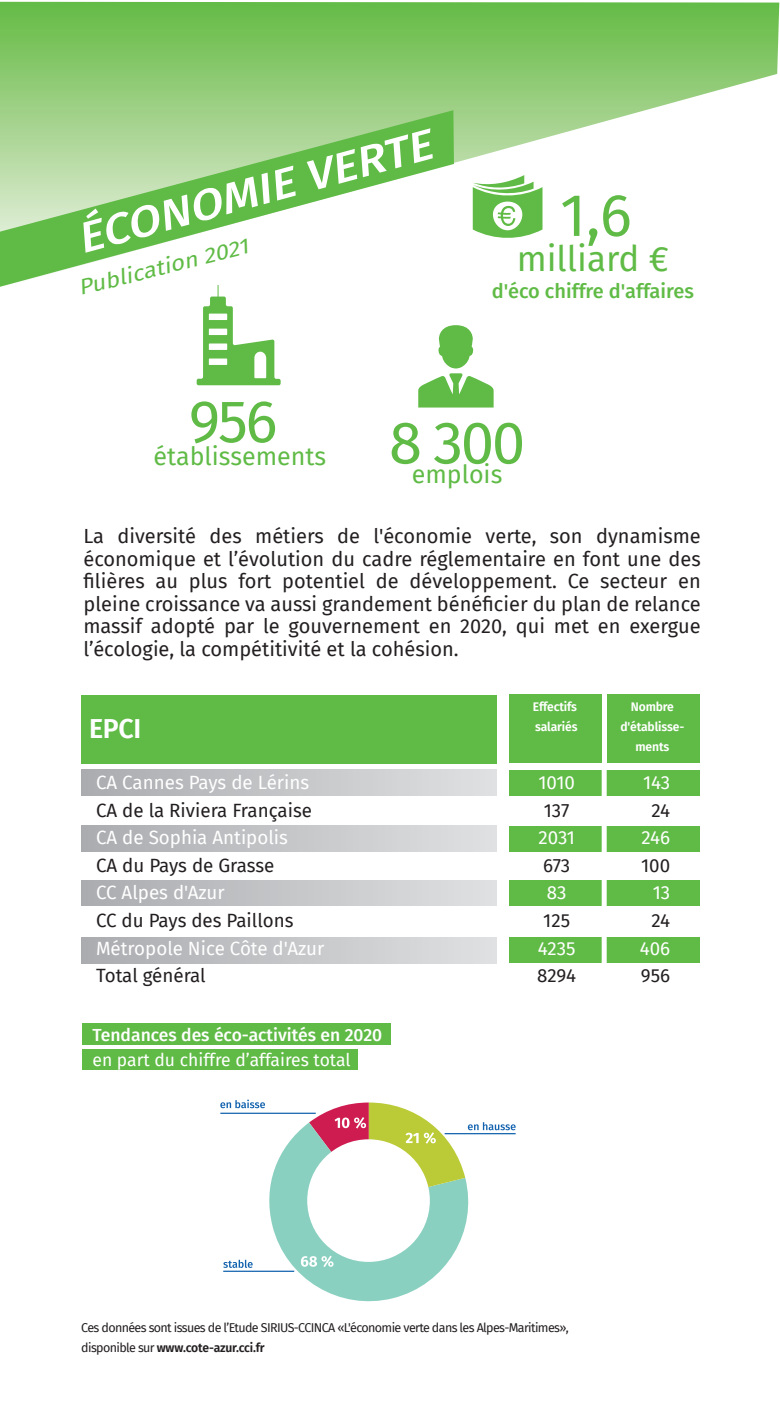
<style>
.page{position:relative;width:780px;height:1418px;background:#fff}
.page>*{position:absolute;margin:0;border:0;box-sizing:border-box;transform-origin:0 0}
.t1{font:60px "Fira Sans";letter-spacing:-.04em;color:#60bb46}
.t2{font:italic 500 42.75px "Fira Sans";color:#fff;scale:1.11 1}
.t3{font:35px "Fira Sans";color:#60bb46}
.t4{font:600 27.5px "Fira Sans";color:#fff}
.t5{font:25px "Fira Sans";color:#60bb46}
.t6{font:italic 21.25px "Fira Sans";color:#60bb46;scale:1.12 1}
.t7{font:20px/22.5px "Fira Sans";color:#231f20;text-align:justify}
.t8{font:500 20px "Fira Sans";color:#60bb46}
.t9{font:18.75px "Fira Sans";color:#fff}
.t10{font:18.75px "Fira Sans";color:#231f20}
.t11{font:500 17.5px "Fira Sans";color:#fff}
.t12{font:17.5px "Fira Sans";color:#fff}
.t13{font:12.5px/20px "Fira Sans";letter-spacing:-.05em;color:#231f20}
.t14{font:600 12.5px/20px "Fira Sans";letter-spacing:-.01em;color:#fff}
.s1{font-weight:600}
</style>
<div class="page">
<svg style="left:0;top:2px;width:779px;height:286px"></svg>
<svg style="left:0;top:110px;width:454px;height:177px"></svg>
<svg style="left:418px;top:325px;width:75px;height:82px"></svg>
<svg style="left:197px;top:296px;width:83px;height:89px"></svg>
<svg style="left:472px;top:175px;width:70px;height:66px"></svg>
<div style="left:81px;top:770px;width:415px;height:25px;background:linear-gradient(to right,#aaabaf,#e0e1e2)"></div>
<div style="left:509px;top:770px;width:190px;height:25px;background:#60bb46"></div>
<div style="left:81px;top:825px;width:415px;height:26px;background:linear-gradient(to right,#abacaf,#e0e1e2)"></div>
<div style="left:509px;top:825px;width:190px;height:26px;background:#60bb46"></div>
<div style="left:81px;top:880px;width:415px;height:25px;background:linear-gradient(to right,#abacaf,#e0e1e2)"></div>
<div style="left:509px;top:880px;width:190px;height:25px;background:#60bb46"></div>
<div style="left:81px;top:937px;width:415px;height:26px;background:linear-gradient(to right,#abacaf,#e0e1e2)"></div>
<div style="left:509px;top:937px;width:190px;height:26px;background:#60bb46"></div>
<div style="left:601px;top:749px;width:5px;height:412px;background:#fff"></div>
<div style="left:509px;top:693px;width:92px;height:69px;background:#60bb46"></div>
<div style="left:607px;top:693px;width:92px;height:69px;background:#60bb46"></div>
<div style="left:82px;top:695px;width:415px;height:69px;background:#60bb46"></div>
<svg style="left:220px;top:1099px;width:295px;height:203px"></svg>
<hr style="left:444px;top:1133px;width:71px;height:1px;background:#1262ae">
<div style="left:82px;top:1023px;width:309px;height:22px;background:#60bb46"></div>
<div style="left:82px;top:1048px;width:275px;height:21px;background:#60bb46"></div>
<h2 class="t2" style="left:69px;top:205px;width:331px;rotate:-15deg">ÉCONOMIE VERTE</h2>
<p class="t6" style="left:75px;top:272px;width:157px;rotate:-14deg">Publication 2021</p>
<h1 class="t1" style="left:560px;top:170px;width:73px">1,6</h1>
<h3 class="t3" style="left:516px;top:232px;width:154px">milliard €</h3>
<p class="t8" style="left:491px;top:275px;width:204px">d'éco chiffre d'affaires</p>
<h1 class="t1" style="left:189px;top:376px;width:90px">956</h1>
<p class="t5" style="left:153px;top:437px;width:174px">établissements</p>
<h1 class="t1" style="left:389px;top:397px;width:138px">8 300</h1>
<p class="t5" style="left:412px;top:456px;width:92px">emplois</p>
<p class="t7" style="left:83px;top:524px;width:618px">La diversité des métiers de l'économie verte, son dynamisme économique et l’évolution du cadre réglementaire en font une des filières au plus fort potentiel de développement. Ce secteur en pleine croissance va aussi grandement bénéficier du plan de relance massif adopté par le gouvernement en 2020, qui met en exergue l’écologie, la compétitivité et la cohésion.</p>
<h3 class="t4" style="left:89px;top:705px;width:54px">EPCI</h3>
<p class="t14" style="left:533px;top:695px;width:46px">Effectifs salariés</p>
<p class="t14" style="left:620px;top:695px;width:65px;text-align:center">Nombre d'établisse&shy;ments</p>
<p class="t9" style="left:96px;top:768px;width:215px">CA Cannes Pays de Lérins</p>
<p class="t9" style="left:538px;top:768px;width:38px">1010</p>
<p class="t9" style="left:643px;top:768px;width:29px">143</p>
<p class="t10" style="left:96px;top:796px;width:217px">CA de la Riviera Française</p>
<p class="t10" style="left:544px;top:796px;width:27px">137</p>
<p class="t10" style="left:651px;top:796px;width:20px">24</p>
<p class="t9" style="left:96px;top:823px;width:193px">CA de Sophia Antipolis</p>
<p class="t9" style="left:538px;top:823px;width:38px">2031</p>
<p class="t9" style="left:641px;top:823px;width:30px">246</p>
<p class="t10" style="left:96px;top:851px;width:180px">CA du Pays de Grasse</p>
<p class="t10" style="left:543px;top:851px;width:29px">673</p>
<p class="t10" style="left:641px;top:851px;width:31px">100</p>
<p class="t9" style="left:96px;top:878px;width:130px">CC Alpes d'Azur</p>
<p class="t9" style="left:547px;top:878px;width:21px">83</p>
<p class="t9" style="left:652px;top:878px;width:19px">13</p>
<p class="t10" style="left:96px;top:906px;width:199px">CC du Pays des Paillons</p>
<p class="t10" style="left:543px;top:906px;width:28px">125</p>
<p class="t10" style="left:651px;top:906px;width:20px">24</p>
<p class="t9" style="left:96px;top:933px;width:230px">Métropole Nice Côte d'Azur</p>
<p class="t9" style="left:538px;top:933px;width:39px">4235</p>
<p class="t9" style="left:639px;top:933px;width:32px">406</p>
<p class="t10" style="left:96px;top:961px;width:111px">Total général</p>
<p class="t10" style="left:537px;top:961px;width:40px">8294</p>
<p class="t10" style="left:641px;top:961px;width:31px">956</p>
<p class="t11" style="left:92px;top:1020px;width:291px">Tendances des éco-activités en 2020</p>
<p class="t12" style="left:92px;top:1046px;width:259px">en part du chiffre d’affaires total</p>
<p class="t13" style="left:81px;top:1317px;width:489px">Ces données sont issues de l’Etude SIRIUS-CCINCA «L'économie verte dans les Alpes-Maritimes», disponible sur <span class="s1">www.cote-azur.cci.fr</span></p>
</div>
